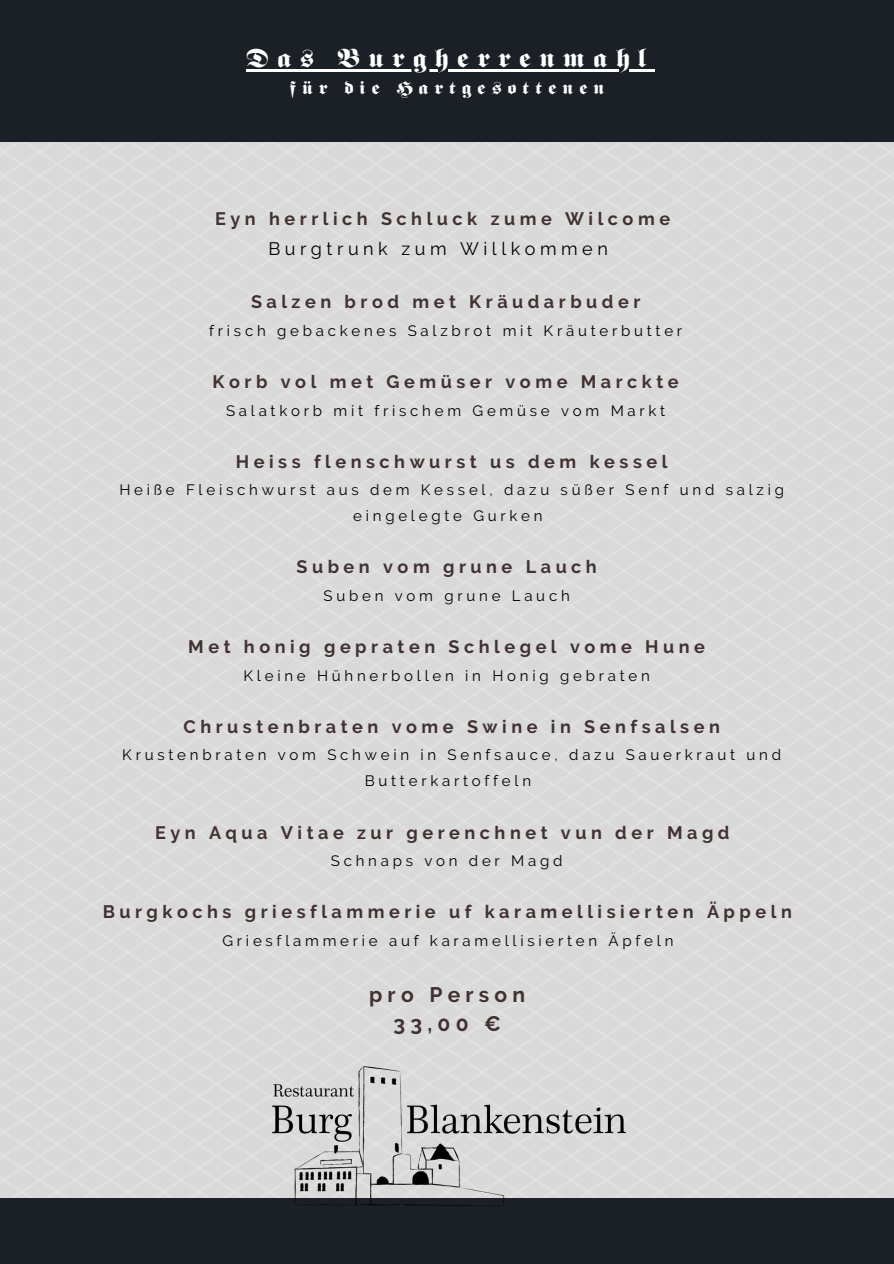
<style>
.page{position:relative;width:894px;height:1264px;background:#fff}
.page>*{position:absolute;margin:0;border:0;box-sizing:border-box;transform-origin:0 0}
.t1{font:30px "Berliner Regular Swfte";letter-spacing:.25em;color:#fff}
.t2{font:21px "Berliner Regular Swfte";letter-spacing:.25em;color:#fff}
.t3{font:700 21px "Raleway";letter-spacing:.25em;color:#413231}
.t4{font:700 18px "Raleway";letter-spacing:.25em;color:#413231}
.t5{font:18px "Raleway";letter-spacing:.25em;color:#000}
.t6{font:15px/26px "Raleway";letter-spacing:.25em;color:#000;text-align:center}
</style>
<div class="page">
<div style="left:0;top:0;width:893px;height:142px;background:#1b2026"></div>
<div style="left:0;top:1198px;width:893px;height:65px;background:#1b2026"></div>
<hr style="left:246px;top:69px;width:409px;height:2px;background:#fff">
<img style="left:266px;top:1066px;width:361px;height:140px">
<p class="t1" style="left:246px;top:43px;width:402px">Das Burgherrenmahl</p>
<p class="t2" style="left:289px;top:77px;width:316px">für die Hartgesottenen</p>
<p class="t4" style="left:215px;top:208px;width:456px">Eyn herrlich Schluck zume Wilcome</p>
<p class="t5" style="left:268px;top:238px;width:341px">Burgtrunk zum Willkommen</p>
<p class="t4" style="left:251px;top:291px;width:391px">Salzen brod met Kräudarbuder</p>
<p class="t6" style="left:209px;top:317px;width:474px">frisch gebackenes Salzbrot mit Kräuterbutter</p>
<p class="t4" style="left:212px;top:371px;width:467px">Korb vol met Gemüser vome Marckte</p>
<p class="t6" style="left:226px;top:397px;width:440px">Salatkorb mit frischem Gemüse vom Markt</p>
<p class="t4" style="left:236px;top:451px;width:433px">Heiss flenschwurst us dem kessel</p>
<p class="t6" style="left:119px;top:477px;width:666px">Heiße Fleischwurst aus dem Kessel, dazu süßer Senf und salzig eingelegte Gurken</p>
<p class="t4" style="left:296px;top:556px;width:302px">Suben vom grune Lauch</p>
<p class="t6" style="left:323px;top:582px;width:247px">Suben vom grune Lauch</p>
<p class="t4" style="left:188px;top:636px;width:518px">Met honig gepraten Schlegel vome Hune</p>
<p class="t6" style="left:243px;top:662px;width:407px">Kleine Hühnerbollen in Honig gebraten</p>
<p class="t4" style="left:183px;top:716px;width:537px">Chrustenbraten vome Swine in Senfsalsen</p>
<p class="t6" style="left:122px;top:742px;width:660px">Krustenbraten vom Schwein in Senfsauce, dazu Sauerkraut und<br>Butterkartoffeln</p>
<p class="t4" style="left:155px;top:821px;width:576px">Eyn Aqua Vitae zur gerenchnet vun der Magd</p>
<p class="t6" style="left:331px;top:847px;width:233px">Schnaps von der Magd</p>
<p class="t4" style="left:103px;top:901px;width:690px">Burgkochs griesflammerie uf karamellisierten Äppeln</p>
<p class="t6" style="left:222px;top:927px;width:452px">Griesflammerie auf karamellisierten Äpfeln</p>
<p class="t3" style="left:369px;top:982px;width:158px">pro Person</p>
<p class="t3" style="left:393px;top:1011px;width:109px">33,00 €</p>
</div>
